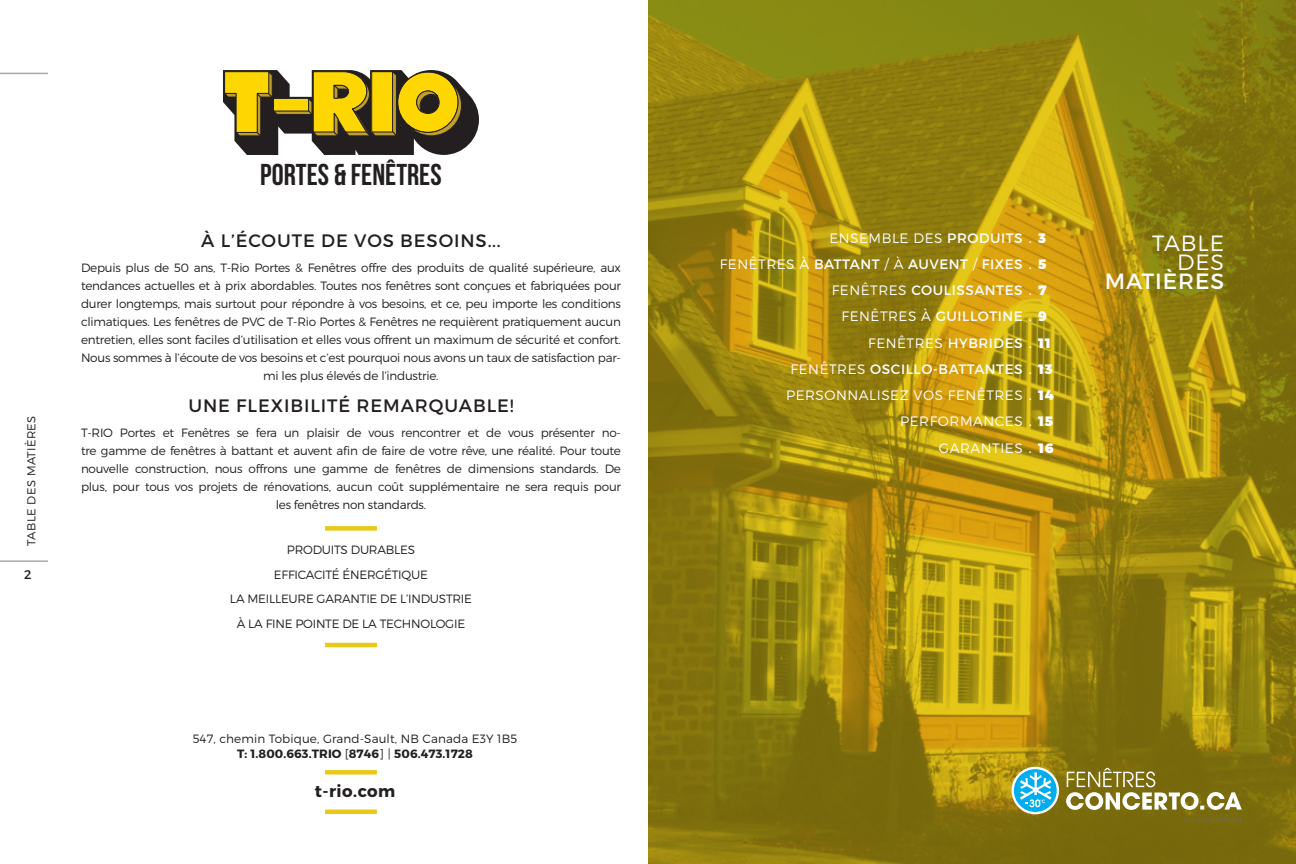
<style>
.page{position:relative;width:1296px;height:864px;background:#fff}
.page>*{position:absolute;margin:0;border:0;box-sizing:border-box;transform-origin:0 0}
.t1{font:700 30.15px "Bebas Neue";color:#231f20}
.t2{font:300 22.05px/18.9px "Montserrat";letter-spacing:.04em;color:#fff;text-align:right}
.t3{font:22.05px "Montserrat";letter-spacing:.04em;color:#fff}
.t4{font:18px "Montserrat";letter-spacing:.05em;color:#231f20}
.t5{font:700 16.5px "Montserrat";letter-spacing:.03em;color:#231f20}
.t6{font:13.65px "Montserrat";letter-spacing:.04em;color:#fff}
.t7{font:300 13.65px "Montserrat";letter-spacing:.04em;color:#fff}
.t8{font:12.6px "Montserrat";color:#231f20}
.t9{font:300 12px/18px "Montserrat";letter-spacing:-.02em;color:#231f20;text-align:center}
.t10{font:300 12px/15px "Montserrat";letter-spacing:.01em;color:#231f20;text-align:center}
.t11{font:300 11.55px "Montserrat";letter-spacing:.03em;color:#231f20}
.s1{font-weight:700}
.s2{font-weight:400}
.s3{font-weight:900}
.s4{font-weight:300}
</style>
<div class="page">
<img style="left:648px;top:0;width:648px;height:864px">
<hr style="left:0;top:73px;width:48px;height:1px;background:#a8a9ad">
<hr style="left:0;top:560px;width:48px;height:2px;background:#a8a9ad">
<div style="left:325px;top:526px;width:52px;height:5px;background:#e8c918"></div>
<hr style="left:325px;top:643px;width:52px;height:4px;background:#e8c918">
<div style="left:325px;top:770px;width:52px;height:5px;background:#e8c918"></div>
<hr style="left:325px;top:810px;width:52px;height:4px;background:#e8c918">
<svg style="left:1012px;top:767px;width:47px;height:47px"></svg>
<div style="left:1014px;top:769px;width:43px;height:43px;background:#00aeef;border-radius:50%"></div>
<svg style="left:1020px;top:772px;width:32px;height:35px"></svg>
<svg style="left:1066px;top:768px;width:176px;height:42px"></svg>
<svg style="left:1184px;top:818px;width:58px;height:5px"></svg>
<svg style="left:223px;top:70px;width:256px;height:85px;background:#9d8b38"></svg>
<p class="t11" style="left:24px;top:546px;width:132px;rotate:-90deg">TABLE DES MATIÈRES</p>
<p class="t8" style="left:24px;top:566px;width:9px">2</p>
<h1 class="t1" style="left:260px;top:158px;width:183px">PORTES &amp; FENÊTRES</h1>
<h3 class="t4" style="left:201px;top:229px;width:301px">À L’ÉCOUTE DE VOS BESOINS...</h3>
<p class="t9" style="left:81px;top:258px;width:542px">Depuis plus de 50 ans, T-Rio Portes &amp; Fenêtres offre des produits de qualité supérieure, aux tendances actuelles et à prix abordables. Toutes nos fenêtres sont conçues et fabriquées pour durer longtemps, mais surtout pour répondre à vos besoins, et ce, peu importe les conditions climatiques. Les fenêtres de PVC de T-Rio Portes &amp; Fenêtres ne requièrent pratiquement aucun entretien, elles sont faciles d’utilisation et elles vous offrent un maximum de sécurité et confort.<br>Nous sommes à l’écoute de vos besoins et c’est pourquoi nous avons un taux de satisfaction par&shy;mi les plus élevés de l’industrie.</p>
<h3 class="t4" style="left:188px;top:395px;width:327px">UNE FLEXIBILITÉ REMARQUABLE!</h3>
<p class="t9" style="left:81px;top:423px;width:542px">T-RIO Portes et Fenêtres se fera un plaisir de vous rencontrer et de vous présenter no&shy;tre gamme de fenêtres à battant et auvent afin de faire de votre rêve, une réalité. Pour toute nouvelle construction, nous offrons une gamme de fenêtres de dimensions standards. De plus, pour tous vos projets de rénovations, aucun coût supplémentaire ne sera requis pour les fenêtres non standards.</p>
<p class="t9" style="left:230px;top:537px;width:244px;line-height:24.8px">PRODUITS DURABLES<br>EFFICACITÉ ÉNERGÉTIQUE<br>LA MEILLEURE GARANTIE DE L’INDUSTRIE<br>À LA FINE POINTE DE LA TECHNOLOGIE</p>
<p class="t10" style="left:193px;top:731px;width:326px">547, chemin Tobique, Grand-Sault, NB Canada E3Y 1B5<br><span class="s1">T: 1.800.663.TRIO</span> [<span class="s1">8746</span>] | <span class="s1">506.473.1728</span></p>
<h3 class="t5" style="left:315px;top:781px;width:82px">t-rio.com</h3>
<p class="t7" style="left:829px;top:230px;width:218px">ENSEMBLE DES <span class="s2">PRODUITS .</span> <span class="s3">3</span></p>
<p class="t6" style="left:720px;top:256px;width:328px"><span class="s4">FENÊTRES À</span> BATTANT <span class="s4">/ À</span> AUVENT <span class="s4">/</span> FIXES . <span class="s3">5</span></p>
<p class="t6" style="left:832px;top:282px;width:216px"><span class="s4">FENÊTRES</span> COULISSANTES . <span class="s3">7</span></p>
<p class="t6" style="left:842px;top:308px;width:207px"><span class="s4">FENÊTRES À</span> GUILLOTINE . <span class="s3">9</span></p>
<p class="t6" style="left:868px;top:334px;width:184px"><span class="s4">FENÊTRES</span> HYBRIDES . <span class="s3">11</span></p>
<p class="t6" style="left:791px;top:361px;width:263px"><span class="s4">FENÊTRES</span> OSCILLO-BATTANTES . <span class="s3">13</span></p>
<p class="t7" style="left:786px;top:387px;width:269px">PERSONNALISEZ VOS FENÊTRES <span class="s2">.</span> <span class="s3">14</span></p>
<p class="t7" style="left:900px;top:413px;width:154px">PERFORMANCES <span class="s2">.</span> <span class="s3">15</span></p>
<p class="t7" style="left:939px;top:440px;width:116px">GARANTIES <span class="s2">.</span> <span class="s3">16</span></p>
<h2 class="t2" style="left:1152px;top:233px;width:73px">TABLE<br>DES</h2>
<h2 class="t3" style="left:1105px;top:267px;width:121px">MATIÈRES</h2>
</div>
